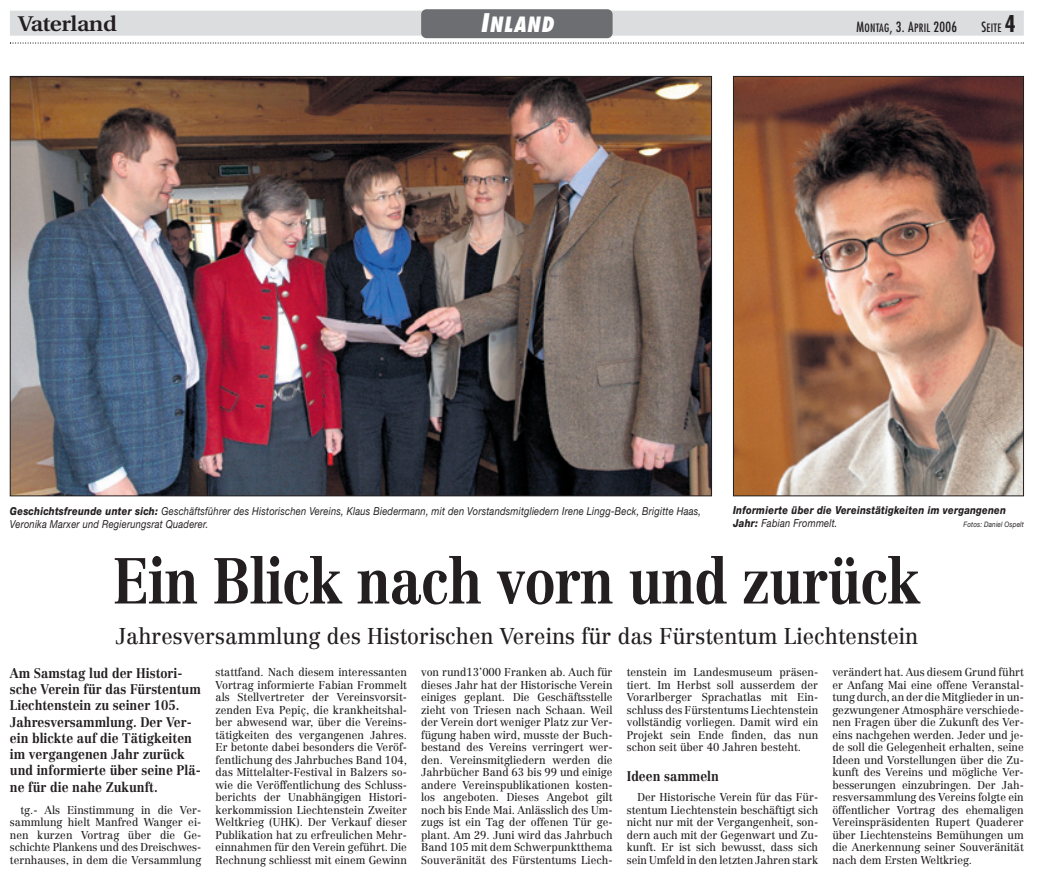
<style>
.page{position:relative;width:1037px;height:879px;background:#fff}
.page>*{position:absolute;margin:0;border:0;box-sizing:border-box;transform-origin:0 0}
.t1{font:700 63.75px "Centennial";letter-spacing:-.02em;color:#231f20;scale:.85 1}
.t2{font:22.5px "Centennial";color:#231f20;scale:.95 1}
.t3{font:600 21.25px "Utopia";letter-spacing:-.02em;color:#231f20;scale:1.08 1}
.t4{font:italic 800 condensed 20.5px "Futura";color:#fff}
.t5{font:700 13.75px/16.2px "Centennial";color:#231f20;scale:.9 1}
.t6{font:condensed 13.75px "Futura";color:#231f20}
.t7{font:11.25px/12.5px "Centennial";color:#231f20;text-align:justify;scale:.95 1}
.t8{font:condensed 11.25px "Futura";color:#231f20}
.t9{font:italic 11px/13.2px "Helvetica Neue";letter-spacing:.02em;color:#231f20;scale:.85 1}
.t10{font:italic 800 11px/13.2px "Helvetica Neue";letter-spacing:.025em;color:#231f20;scale:.85 1}
.t11{font:italic 7.5px "Helvetica Neue";letter-spacing:.02em;color:#231f20;scale:.85 1}
.s1{font-size:25px}
.s2{font-size:11.25px}
.s3{font-size:13.75px}
.s4{font-weight:700;font-size:22.5px}
.s5{font-weight:800}
.s6{font-weight:400}
</style>
<div class="page">
<div style="left:10px;top:11px;width:1013px;height:25px;background:#dcdddf"></div>
<svg style="left:10px;top:42px;width:1013px;height:2px"></svg>
<div style="left:421px;top:9px;width:191px;height:29px;background:#6d6e71;border-radius:5px"></div>
<img style="left:12px;top:78px;width:697px;height:416px">
<img style="left:735px;top:78px;width:286px;height:416px">
<div style="left:733px;top:76px;width:290px;height:420px;border:1px solid #231f20"></div>
<h3 class="t3" style="left:18px;top:12px;width:93px">Vaterland</h3>
<h3 class="t4" style="left:480px;top:11px;width:79px"><span class="s1">I</span>NLAND</h3>
<p class="t6" style="left:856px;top:18px;width:102px">M<span class="s2">ONTAG</span>, 3. A<span class="s2">PRIL</span> 2006</p>
<p class="t8" style="left:981px;top:21px;width:36px"><span class="s3">S</span>EITE <span class="s4">4</span></p>
<p class="t9" style="left:10px;top:504px;width:814px"><span class="s5">Geschichtsfreunde unter sich:</span> Geschäftsführer des Historischen Vereins, Klaus Biedermann, mit den Vorstandsmitgliedern Irene Lingg-Beck, Brigitte Haas,<br>Veronika Marxer und Regierungsrat Quaderer.</p>
<p class="t10" style="left:733px;top:503px;width:322px">Informierte über die Vereinstätigkeiten im vergangenen<br>Jahr: <span class="s6">Fabian Frommelt.</span></p>
<p class="t11" style="left:963px;top:520px;width:72px">Fotos: Daniel Ospelt</p>
<h1 class="t1" style="left:113px;top:542px;width:951px">Ein Blick nach vorn und zurück</h1>
<h2 class="t2" style="left:115px;top:623px;width:846px">Jahresversammlung des Historischen Vereins für das Fürstentum Liechtenstein</h2>
<p class="t5" style="left:10px;top:664px;width:214px">Am Samstag lud der Histori&shy;sche Verein für das Fürstentum<br>Liechtenstein zu seiner 105.<br>Jahresversammlung. Der Ver&shy;ein blickte auf die Tätigkeiten im vergangenen Jahr zurück und informierte über seine Plä&shy;ne für die nahe Zukunft.</p>
<p class="t7" style="left:10px;top:803px;width:203px;text-indent:11px">tg.- Als Einstimmung in die Ver&shy;sammlung hielt Manfred Wanger ei&shy;nen kurzen Vortrag über die Ge&shy;schichte Plankens und des Dreischwes&shy;ternhauses, in dem die Versammlung</p>
<p class="t7" style="left:215px;top:666px;width:203px">stattfand. Nach diesem interessanten Vortrag informierte Fabian Frommelt als Stellvertreter der Vereinsvorsit&shy;zenden Eva Pepiç, die krankheitshal&shy;ber abwesend war, über die Vereins&shy;tätigkeiten des vergangenen Jahres.<br>Er betonte dabei besonders die Veröf&shy;fentlichung des Jahrbuches Band 104, das Mittelalter-Festival in Balzers so&shy;wie die Veröffentlichung des Schluss&shy;berichts der Unabhängigen Histori&shy;kerkommission Liechtenstein Zweiter Weltkrieg (UHK). Der Verkauf dieser Publikation hat zu erfreulichen Mehr&shy;einnahmen für den Verein geführt. Die Rechnung schliesst mit einem Gewinn</p>
<p class="t7" style="left:421px;top:666px;width:203px">von rund13’000 Franken ab. Auch für dieses Jahr hat der Historische Verein einiges geplant. Die Geschäftsstelle zieht von Triesen nach Schaan. Weil der Verein dort weniger Platz zur Ver&shy;fügung haben wird, musste der Buch&shy;bestand des Vereins verringert wer&shy;den. Vereinsmitgliedern werden die Jahrbücher Band 63 bis 99 und einige andere Vereinspublikationen kosten&shy;los angeboten. Dieses Angebot gilt noch bis Ende Mai. Anlässlich des Um&shy;zugs ist ein Tag der offenen Tür ge&shy;plant. Am 29. Juni wird das Jahrbuch Band 105 mit dem Schwerpunktthema Souveränität des Fürstentums Liech-</p>
<p class="t7" style="left:626px;top:666px;width:203px">tenstein im Landesmuseum präsen&shy;tiert. Im Herbst soll ausserdem der Vorarlberger Sprachatlas mit Ein&shy;schluss des Fürstentums Liechtenstein vollständig vorliegen. Damit wird ein Projekt sein Ende finden, das nun schon seit über 40 Jahren besteht.</p>
<p class="t7" style="left:832px;top:666px;width:203px">verändert hat. Aus diesem Grund führt er Anfang Mai eine offene Veranstal&shy;tung durch, an der die Mitglieder in un&shy;gezwungener Atmosphäre verschiede&shy;nen Fragen über die Zukunft des Ver&shy;eins nachgehen werden. Jeder und je&shy;de soll die Gelegenheit erhalten, seine Ideen und Vorstellungen über die Zu&shy;kunft des Vereins und mögliche Ver&shy;besserungen einzubringen. Der Jah&shy;resversammlung des Vereins folgte ein öffentlicher Vortrag des ehemaligen Vereinspräsidenten Rupert Quaderer über Liechtensteins Bemühungen um die Anerkennung seiner Souveränität nach dem Ersten Weltkrieg.</p>
<p class="t5" style="left:626px;top:767px;width:104px">Ideen sammeln</p>
<p class="t7" style="left:626px;top:791px;width:203px;text-indent:11px">Der Historische Verein für das Für&shy;stentum Liechtenstein beschäftigt sich nicht nur mit der Vergangenheit, son&shy;dern auch mit der Gegenwart und Zu&shy;kunft. Er ist sich bewusst, dass sich sein Umfeld in den letzten Jahren stark</p>
</div>
